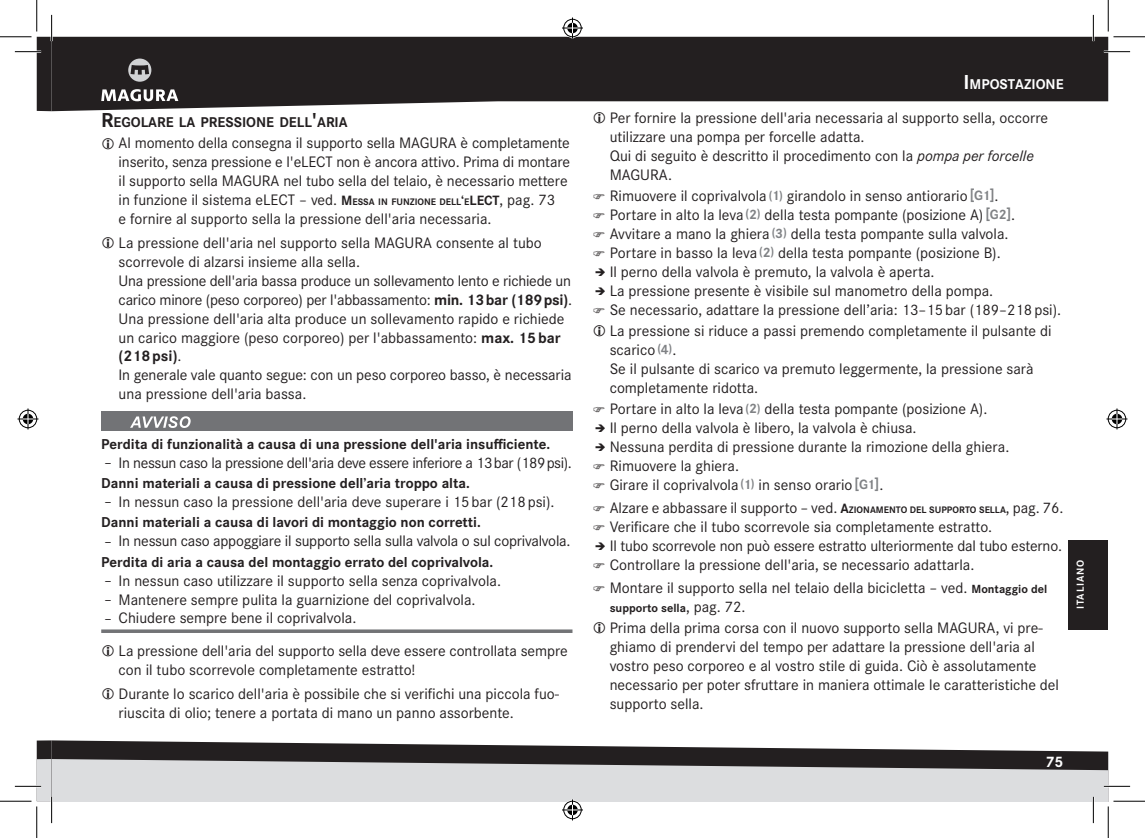
<style>
.page{position:relative;width:1145px;height:838px;background:#fff}
.page>*{position:absolute;margin:0;border:0;box-sizing:border-box;transform-origin:0 0}
.t1{font:15.75px/18.9px "Corporate S";color:#231f20}
.t2{font:15.75px "Corporate S";letter-spacing:-.025em;color:#231f20}
.t3{font:700 15.75px "Corporate S";color:#fff}
.t4{font:700 14.88px "Corporate S";color:#231f20}
.t5{font:700 14.7px "Corporate S";color:#231f20}
.t6{font:700 14.7px "Corporate S";color:#fff}
.t7{font:700 12.25px "Corporate S";color:#231f20}
.t8{font:700 10.5px "Corporate S";letter-spacing:.075em;color:#fff}
.s1{font-size:21px}
.s2{font-weight:700;font-size:14px}
.s3{font-weight:700;font-size:9.8px}
.s4{font-weight:700}
.s5{font-family:"Eurostile";font-size:14px}
.s6{font-style:italic}
.s7{font-weight:700;font-size:14px;color:#808285}
.s8{font-weight:700;color:#808285}
.s9{font-weight:700;font-size:12.25px}
.s10{font-weight:400;font-size:15.75px}
</style>
<div class="page">
<div style="left:1069px;top:539px;width:39px;height:90px;background:#231f20"></div>
<div style="left:37px;top:740px;width:15px;height:61px;background:#231f20"></div>
<div style="left:37px;top:759px;width:15px;height:42px;background:#dcdddf"></div>
<div style="left:37px;top:37px;width:15px;height:74px;background:#231f20"></div>
<svg style="left:52px;top:37px;width:1056px;height:74px;background:#3a3637"></svg>
<svg style="left:52px;top:740px;width:1056px;height:19px;fill:#231f20"></svg>
<svg style="left:52px;top:759px;width:1056px;height:42px;background:#c3c3c5"></svg>
<svg style="left:101px;top:89px;width:77px;height:12px"></svg>
<svg style="left:126px;top:57px;width:27px;height:27px"></svg>
<div style="left:128px;top:59px;width:23px;height:23px;background:#d1d2d4;border-radius:50%"></div>
<svg style="left:131px;top:65px;width:18px;height:10px"></svg>
<svg style="left:101px;top:629px;width:471px;height:4px;background:#838486"></svg>
<div style="left:101px;top:411px;width:471px;height:20px;background:#727376"></div>
<svg style="left:130px;top:416px;width:61px;height:12px"></svg>
<hr style="left:15px;top:51px;width:26px;height:2px;background:#fff">
<hr style="left:1104px;top:51px;width:26px;height:2px;background:#fff">
<hr style="left:15px;top:785px;width:26px;height:2px;background:#fff">
<hr style="left:1104px;top:785px;width:26px;height:2px;background:#fff">
<hr style="left:51px;top:15px;width:2px;height:26px;background:#fff">
<hr style="left:51px;top:796px;width:2px;height:27px;background:#fff">
<hr style="left:1092px;top:15px;width:2px;height:26px;background:#fff">
<hr style="left:1092px;top:796px;width:2px;height:27px;background:#fff">
<svg style="left:15px;top:51px;width:26px;height:1px"></svg>
<svg style="left:1104px;top:51px;width:26px;height:1px"></svg>
<svg style="left:15px;top:786px;width:26px;height:1px"></svg>
<svg style="left:1104px;top:786px;width:26px;height:1px"></svg>
<svg style="left:51px;top:15px;width:1px;height:26px"></svg>
<svg style="left:51px;top:796px;width:1px;height:27px"></svg>
<svg style="left:1093px;top:15px;width:1px;height:26px"></svg>
<svg style="left:1093px;top:796px;width:1px;height:27px"></svg>
<hr style="left:0;top:36px;width:32px;height:1px;background:#000">
<hr style="left:1113px;top:36px;width:32px;height:1px;background:#000">
<hr style="left:0;top:800px;width:32px;height:1px;background:#000">
<hr style="left:1113px;top:800px;width:32px;height:1px;background:#000">
<hr style="left:36px;top:0;width:1px;height:31px;background:#000">
<hr style="left:36px;top:806px;width:1px;height:31px;background:#000">
<hr style="left:1108px;top:0;width:1px;height:31px;background:#000">
<hr style="left:1108px;top:806px;width:1px;height:31px;background:#000">
<svg style="left:562px;top:18px;width:21px;height:21px"></svg>
<svg style="left:562px;top:799px;width:21px;height:21px"></svg>
<svg style="left:18px;top:408px;width:21px;height:21px"></svg>
<svg style="left:1106px;top:408px;width:21px;height:21px"></svg>
<p class="t5" style="left:101px;top:114px;width:248px"><span class="s1">R</span>EGOLARE LA PRESSIONE DELL<span class="s1">'</span>ARIA</p>
<p class="t1" style="left:119px;top:134px;width:453px">Al momento della consegna il supporto sella MAGURA è completamente inserito, senza pressione e l'eLECT non è ancora attivo. Prima di montare il supporto sella MAGURA nel tubo sella del telaio, è necessario mettere in funzione il sistema eLECT – ved. <span class="s2">M</span> <span class="s3">ESSA IN FUNZIONE DELL</span><span class="s2">‘</span><span class="s3">E</span><span class="s2">LECT</span></p>
<p class="t1" style="left:500px;top:191px;width:57px">, pag. 73</p>
<p class="t1" style="left:119px;top:207px;width:425px;line-height:23.8px">e fornire al supporto sella la pressione dell'aria necessaria.<br>La pressione dell'aria nel supporto sella MAGURA consente al tubo</p>
<p class="t1" style="left:119px;top:252px;width:455px">scorrevole di alzarsi insieme alla sella.<br>Una pressione dell'aria bassa produce un sollevamento lento e richiede un carico minore (peso corporeo) per l'abbassamento: <span class="s4">min. 13bar (189psi)</span>.<br>Una pressione dell'aria alta produce un sollevamento rapido e richiede un carico maggiore (peso corporeo) per l'abbassamento: <span class="s4">max. 15bar (218psi)</span>.<br>In generale vale quanto segue: con un peso corporeo basso, è necessaria una pressione dell'aria bassa.</p>
<p class="t4" style="left:101px;top:435px;width:451px">Perdita di funzionalità a causa di una pressione dell'aria insufficiente.</p>
<p class="t2" style="left:104px;top:453px;width:470px"><span class="s5">–</span> In nessun caso la pressione dell'aria deve essere inferiore a 13bar (189psi).</p>
<p class="t4" style="left:101px;top:474px;width:370px">Danni materiali a causa di pressione dell’aria troppo alta.</p>
<p class="t1" style="left:104px;top:492px;width:452px"><span class="s5">–</span> In nessun caso la pressione dell'aria deve superare i 15bar (218psi).</p>
<p class="t4" style="left:101px;top:514px;width:381px">Danni materiali a causa di lavori di montaggio non corretti.</p>
<p class="t1" style="left:104px;top:531px;width:468px"><span class="s5">–</span> In nessun caso appoggiare il supporto sella sulla valvola o sul coprivalvola.</p>
<p class="t4" style="left:101px;top:553px;width:394px">Perdita di aria a causa del montaggio errato del coprivalvola.</p>
<p class="t1" style="left:104px;top:571px;width:399px"><span class="s5">–</span> In nessun caso utilizzare il supporto sella senza coprivalvola.</p>
<p class="t1" style="left:104px;top:590px;width:373px"><span class="s5">–</span> Mantenere sempre pulita la guarnizione del coprivalvola.</p>
<p class="t1" style="left:119px;top:602px;width:451px;line-height:32.4px;text-indent:-15px"><span class="s5">–</span> Chiudere sempre bene il coprivalvola.<br>La pressione dell'aria del supporto sella deve essere controllata sempre</p>
<p class="t1" style="left:119px;top:657px;width:442px;line-height:23.8px">con il tubo scorrevole completamente estratto!<br>Durante lo scarico dell'aria è possibile che si verifichi una piccola fuo-</p>
<p class="t1" style="left:119px;top:702px;width:397px">riuscita di olio; tenere a portata di mano un panno assorbente.</p>
<p class="t6" style="left:964px;top:76px;width:101px"><span class="s1">I</span> MPOSTAZIONE</p>
<p class="t1" style="left:610px;top:108px;width:440px">Per fornire la pressione dell'aria necessaria al supporto sella, occorre utilizzare una pompa per forcelle adatta.<br>Qui di seguito è descritto il procedimento con la <span class="s6">pompa per forcelle </span>MAGURA.</p>
<p class="t1" style="left:610px;top:186px;width:453px">Rimuovere il coprivalvola <sup>(</sup><span class="s7">1</span><sup>)</sup> girandolo in senso antiorario<span class="s8">[</span><span class="s7">G1</span><span class="s8">]</span>.<br>Portare in alto la leva <sup>(</sup><span class="s7">2</span><sup>)</sup> della testa pompante (posizione A)<span class="s8">[</span><span class="s7">G2</span><span class="s8">]</span>.<br>Avvitare a mano la ghiera <sup>(</sup><span class="s7">3</span><sup>)</sup> della testa pompante sulla valvola.<br>Portare in basso la leva <sup>(</sup><span class="s7">2</span><sup>)</sup> della testa pompante (posizione B).<br>Il perno della valvola è premuto, la valvola è aperta.<br>La pressione presente è visibile sul manometro della pompa.<br>Se necessario, adattare la pressione dell’aria: 13–15bar (189–218psi).</p>
<p class="t1" style="left:610px;top:321px;width:443px">La pressione si riduce a passi premendo completamente il pulsante di scarico <sup>(</sup><span class="s7">4</span><sup>)</sup>.<br>Se il pulsante di scarico va premuto leggermente, la pressione sarà completamente ridotta.</p>
<p class="t1" style="left:610px;top:399px;width:401px">Portare in alto la leva <sup>(</sup><span class="s7">2</span><sup>)</sup> della testa pompante (posizione A).<br>Il perno della valvola è libero, la valvola è chiusa.<br>Nessuna perdita di pressione durante la rimozione della ghiera.<br>Rimuovere la ghiera.<br>Girare il coprivalvola <sup>(</sup><span class="s7">1</span><sup>)</sup> in senso orario<span class="s8">[</span><span class="s7">G1</span><span class="s8">]</span>.</p>
<p class="t1" style="left:610px;top:498px;width:455px">Alzare e abbassare il supporto – ved. <span class="s2">A</span><span class="s3">ZIONAMENTO DEL SUPPORTO SELLA</span>, pag. 76.<br>Verificare che il tubo scorrevole sia completamente estratto.<br>Il tubo scorrevole non può essere estratto ulteriormente dal tubo esterno.<br>Controllare la pressione dell'aria, se necessario adattarla.</p>
<p class="t1" style="left:610px;top:578px;width:439px">Montare il supporto sella nel telaio della bicicletta – ved. <span class="s9">Montaggio del</span></p>
<p class="t7" style="left:610px;top:600px;width:137px">supporto sella<span class="s10">, pag. 72.</span></p>
<p class="t1" style="left:610px;top:618px;width:451px">Prima della prima corsa con il nuovo supporto sella MAGURA, vi pre&shy;ghiamo di prendervi del tempo per adattare la pressione dell'aria al vostro peso corporeo e al vostro stile di guida. Ciò è assolutamente necessario per poter sfruttare in maniera ottimale le caratteristiche del supporto sella.</p>
<p class="t8" style="left:1074px;top:608px;width:50px;rotate:-90deg">Italiano</p>
<p class="t3" style="left:1046px;top:752px;width:19px">75</p>
</div>
